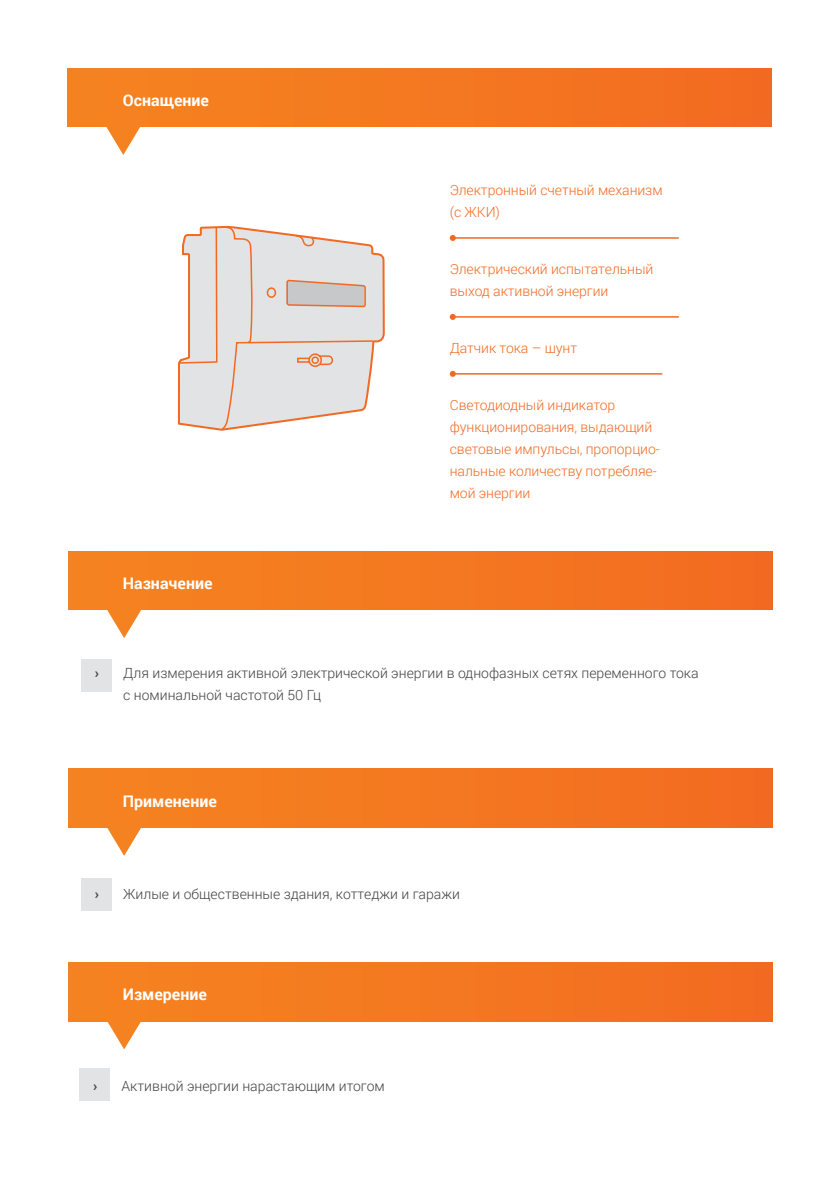
<style>
.page{position:relative;width:840px;height:1191px;background:#fff}
.page>*{position:absolute;margin:0;border:0;box-sizing:border-box;transform-origin:0 0}
.t1{font:700 16px "Roboto";color:#fff}
.t2{font:300 14px/22px "Roboto";letter-spacing:-.005em;color:#f26921}
.t3{font:300 14px/22px "Roboto";color:#414042}
.t4{font:700 14px "Roboto";color:#414042}
</style>
<div class="page">
<div style="left:68px;top:68px;width:703px;height:59px;background:#f47820"></div>
<svg style="left:106px;top:127px;width:34px;height:28px"></svg>
<div style="left:68px;top:551px;width:703px;height:59px;background:linear-gradient(to right,#f58420,#f36b21)"></div>
<div style="left:68px;top:962px;width:703px;height:59px;background:linear-gradient(to right,#f58420,#f36b21)"></div>
<div style="left:68px;top:769px;width:703px;height:58px;background:linear-gradient(to right,#f58420,#f36b21)"></div>
<svg style="left:107px;top:610px;width:34px;height:28px"></svg>
<svg style="left:107px;top:1021px;width:34px;height:28px"></svg>
<svg style="left:107px;top:827px;width:34px;height:29px"></svg>
<hr style="left:452px;top:237px;width:226px;height:2px;background:#f26921">
<svg style="left:449px;top:235px;width:6px;height:6px"></svg>
<hr style="left:452px;top:316px;width:226px;height:2px;background:#f26921">
<svg style="left:449px;top:314px;width:6px;height:6px"></svg>
<hr style="left:452px;top:373px;width:210px;height:1px;background:#f26921">
<svg style="left:449px;top:371px;width:6px;height:6px"></svg>
<svg style="left:177px;top:225px;width:208px;height:199px"></svg>
<svg style="left:178px;top:226px;width:196px;height:205px;background:#e6dfdb"></svg>
<svg style="left:285px;top:234px;width:81px;height:72px;background:#ddd3cf"></svg>
<div style="left:81px;top:878px;width:31px;height:32px;background:#e2e3e4"></div>
<div style="left:81px;top:658px;width:31px;height:33px;background:#e2e3e4"></div>
<div style="left:80px;top:1068px;width:30px;height:33px;background:#e2e3e4"></div>
<p class="t1" style="left:123px;top:89px;width:88px">Оснащение</p>
<p class="t1" style="left:123px;top:572px;width:91px">Назначение</p>
<p class="t2" style="left:449px;top:178px;width:214px">Электронный счетный механизм (с ЖКИ)</p>
<p class="t2" style="left:449px;top:257px;width:205px">Электрический испытательный выход активной энергии</p>
<p class="t2" style="left:449px;top:336px;width:129px">Датчик тока – шунт</p>
<p class="t2" style="left:449px;top:393px;width:211px">Светодиодный индикатор функционирования, выдающий световые импульсы, пропорцио&shy;нальные количеству потребляе&shy;мой энергии</p>
<p class="t4" style="left:95px;top:663px;width:6px">›</p>
<p class="t3" style="left:123px;top:662px;width:576px">Для измерения активной электрической энергии в однофазных сетях переменного тока с номинальной частотой 50 Гц</p>
<p class="t1" style="left:123px;top:789px;width:96px">Применение</p>
<p class="t4" style="left:95px;top:883px;width:6px">›</p>
<p class="t3" style="left:123px;top:882px;width:338px">Жилые и общественные здания, коттеджи и гаражи</p>
<p class="t1" style="left:123px;top:983px;width:86px">Измерение</p>
<p class="t4" style="left:93px;top:1075px;width:6px">›</p>
<p class="t3" style="left:121px;top:1074px;width:264px">Активной энергии нарастающим итогом</p>
</div>
